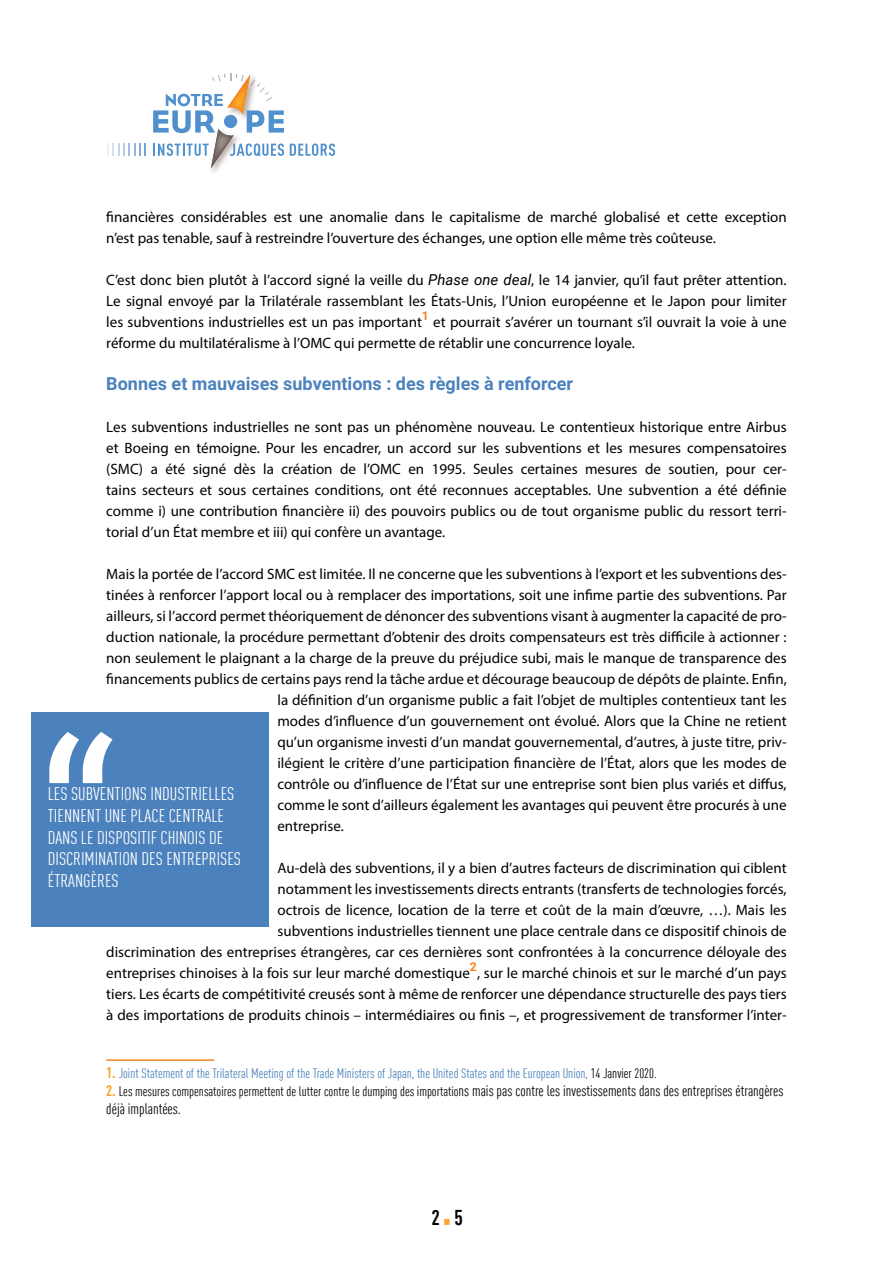
<style>
.page{position:relative;width:893px;height:1263px;background:#fff}
.page>*{position:absolute;margin:0;border:0;box-sizing:border-box;transform-origin:0 0}
.t1{font:217.5px "Roboto";color:#fff}
.t2{font:700 condensed 21px "DIN Offc Pro";color:#000}
.t3{font:condensed 18px/21.6px "DIN Offc Pro";color:#fff}
.t4{font:700 18px "Roboto";color:#4b81bc}
.t5{font:15px/21px "Myriad Pro";color:#000;text-align:justify}
.t6{font:condensed 15px "DIN Offc Pro";color:#000}
.t7{font:condensed 13.5px "DIN Offc Pro";color:#000}
.t8{font:condensed 13.5px "DIN Offc Pro";color:#4b81bc}
.t9{font:700 12.3px "Roboto";color:#f5841f}
.s1{font-family:"Roboto";font-style:italic}
.s2{font-weight:700;font-size:15px;color:#faa21b}
.s3{color:#000}
.s4{font-size:15px}
.s5{font-family:"DejaVu Serif Condensed";font-weight:400;font-stretch:normal;font-size:12px;color:#ffa02f}
</style>
<div class="page">
<svg style="left:107px;top:144px;width:39px;height:12px"></svg>
<svg style="left:153px;top:73px;width:131px;height:95px"></svg>
<svg style="left:290px;top:143px;width:45px;height:13px"></svg>
<hr style="left:106px;top:1059px;width:108px;height:2px;background:#f5841f">
<div style="left:32px;top:712px;width:237px;height:215px;background:#4b81bc"></div>
<p class="t5" style="left:106px;top:206px;width:682px">financières considérables est une anomalie dans le capitalisme de marché globalisé et cette exception n’est pas tenable, sauf à restreindre l’ouverture des échanges, une option elle même très coûteuse.</p>
<p class="t5" style="left:106px;top:269px;width:682px">C’est donc bien plutôt à l’accord signé la veille du <span class="s1">Phase one deal</span>, le 14 janvier, qu’il faut prêter attention.<br>Le signal envoyé par la Trilatérale rassemblant les États-Unis, l’Union européenne et le Japon pour limiter les subventions industrielles est un pas important</p>
<p class="t9" style="left:422px;top:307px;width:9px">1</p>
<p class="t5" style="left:106px;top:311px;width:682px;text-indent:327px">et pourrait s’avérer un tournant s’il ouvrait la voie à une réforme du multilatéralisme à l’OMC qui permette de rétablir une concurrence loyale.</p>
<p class="t4" style="left:106px;top:371px;width:468px">Bonnes et mauvaises subventions : des règles à renforcer</p>
<p class="t5" style="left:106px;top:416px;width:682px">Les subventions industrielles ne sont pas un phénomène nouveau. Le contentieux historique entre Airbus et Boeing en témoigne. Pour les encadrer, un accord sur les subventions et les mesures compensatoires (SMC) a été signé dès la création de l’OMC en 1995. Seules certaines mesures de soutien, pour cer&shy;tains secteurs et sous certaines conditions, ont été reconnues acceptables. Une subvention a été définie comme i) une contribution financière ii) des pouvoirs publics ou de tout organisme public du ressort terri&shy;torial d’un État membre et iii) qui confère un avantage.</p>
<p class="t5" style="left:106px;top:563px;width:682px">Mais la portée de l’accord SMC est limitée. Il ne concerne que les subventions à l’export et les subventions des-</p>
<p class="t5" style="left:106px;top:584px;width:682px">tinées à renforcer l’apport local ou à remplacer des importations, soit une infime partie des subventions. Par</p>
<p class="t5" style="left:106px;top:605px;width:682px">ailleurs, si l’accord permet théoriquement de dénoncer des subventions visant à augmenter la capacité de pro-</p>
<p class="t5" style="left:106px;top:626px;width:682px">duction nationale, la procédure permettant d’obtenir des droits compensateurs est très difficile à actionner :</p>
<p class="t5" style="left:106px;top:647px;width:682px">non seulement le plaignant a la charge de la preuve du préjudice subi, mais le manque de transparence des</p>
<p class="t5" style="left:106px;top:668px;width:682px">financements publics de certains pays rend la tâche ardue et décourage beaucoup de dépôts de plainte. Enfin,</p>
<p class="t5" style="left:277px;top:689px;width:511px">la définition d’un organisme public a fait l’objet de multiples contentieux tant les</p>
<p class="t5" style="left:277px;top:710px;width:511px">modes d’influence d’un gouvernement ont évolué. Alors que la Chine ne retient</p>
<p class="t5" style="left:277px;top:731px;width:511px">qu’un organisme investi d’un mandat gouvernemental, d’autres, à juste titre, priv-</p>
<p class="t5" style="left:277px;top:752px;width:511px">ilégient le critère d’une participation financière de l’État, alors que les modes de</p>
<p class="t5" style="left:277px;top:773px;width:511px">contrôle ou d’influence de l’État sur une entreprise sont bien plus variés et diffus,</p>
<p class="t5" style="left:277px;top:794px;width:511px">comme le sont d’ailleurs également les avantages qui peuvent être procurés à une</p>
<p class="t5" style="left:277px;top:815px;width:68px">entreprise.</p>
<p class="t5" style="left:277px;top:857px;width:511px">Au-delà des subventions, il y a bien d’autres facteurs de discrimination qui ciblent</p>
<p class="t5" style="left:277px;top:878px;width:511px">notamment les investissements directs entrants (transferts de technologies forcés,</p>
<p class="t5" style="left:277px;top:899px;width:511px">octrois de licence, location de la terre et coût de la main d’œuvre, …). Mais les</p>
<p class="t5" style="left:277px;top:920px;width:511px">subventions industrielles tiennent une place centrale dans ce dispositif chinois de</p>
<p class="t5" style="left:106px;top:941px;width:682px">discrimination des entreprises étrangères, car ces dernières sont confrontées à la concurrence déloyale des</p>
<p class="t5" style="left:106px;top:962px;width:365px">entreprises chinoises à la fois sur leur marché domestique</p>
<h1 class="t1" style="left:38px;top:667px;width:78px">“</h1>
<p class="t3" style="left:48px;top:782px;width:195px">LES SUBVENTIONS INDUSTRIELLES<br>TIENNENT UNE PLACE CENTRALE<br>DANS LE DISPOSITIF CHINOIS DE<br>DISCRIMINATION DES ENTREPRISES</p>
<p class="t3" style="left:48px;top:868px;width:72px">ÉTRANGÈRES</p>
<p class="t9" style="left:470px;top:958px;width:9px">2</p>
<p class="t5" style="left:106px;top:962px;width:682px;text-indent:371px">, sur le marché chinois et sur le marché d’un pays tiers. Les écarts de compétitivité creusés sont à même de renforcer une dépendance structurelle des pays tiers à des importations de produits chinois – intermédiaires ou finis –, et progressivement de transformer l’inter-</p>
<p class="t8" style="left:106px;top:1064px;width:552px"><span class="s2">1.</span> Joint Statement of the Trilateral Meeting of the Trade Ministers of Japan, the United States and the European Union, <span class="s3">14 Janvier 2020.</span></p>
<p class="t7" style="left:106px;top:1082px;width:679px"><span class="s2">2.</span> Les mesures compensatoires permettent de lutter contre le dumping des importatio<span class="s4">ns mais pas contre les investissements dans des entreprises étrangères</span></p>
<p class="t6" style="left:106px;top:1098px;width:76px">déjà implantées.</p>
<h2 class="t2" style="left:431px;top:1202px;width:33px">2<span class="s5">▪</span>5</h2>
</div>
